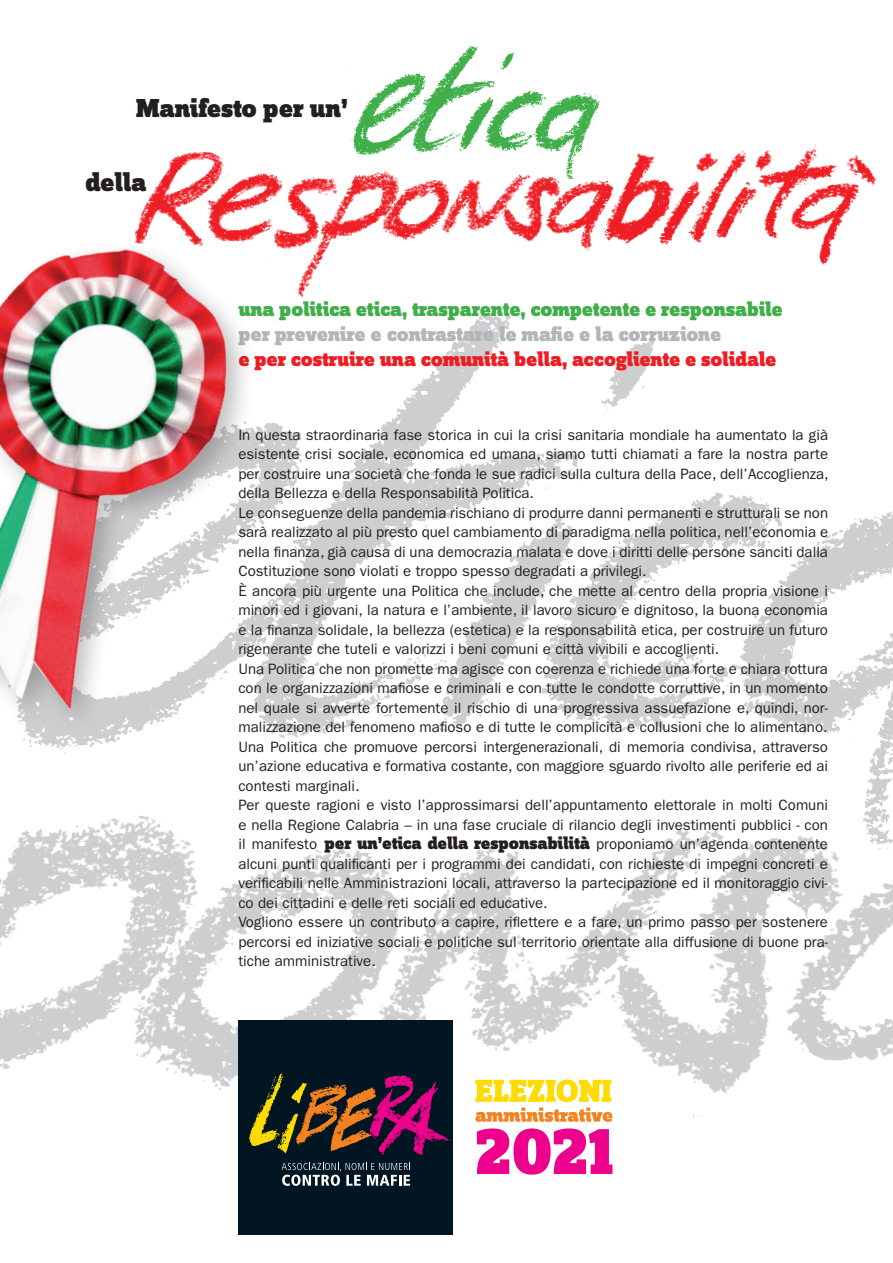
<style>
.page{position:relative;width:893px;height:1263px;background:#fff}
.page>*{position:absolute;margin:0;border:0;box-sizing:border-box;transform-origin:0 0}
.t1{font:900 27px "Zine Slab Dis OT";color:#231f20}
.t2{font:900 21px "Zine Slab Dis OT";letter-spacing:-.01em;color:#40ae49}
.t3{font:900 21px "Zine Slab Dis OT";letter-spacing:-.01em;color:#ee1d23}
.t4{font:900 21px "Zine Slab Dis OT";letter-spacing:-.01em;color:#b4b5b8}
.t5{font:15px/19.5px "ITC Franklin Gothic Std";color:#231f20}
.s1{font-family:"Zine Slab Dis OT";font-weight:900;font-size:18px}
</style>
<div class="page">
<img style="left:326px;top:325px;width:567px;height:284px">
<img style="left:0;top:609px;width:893px;height:626px">
<div style="left:238px;top:1020px;width:215px;height:214px;background:#011622"></div>
<svg style="left:249px;top:1072px;width:201px;height:83px"></svg>
<svg style="left:282px;top:1163px;width:128px;height:23px"></svg>
<img style="left:347px;top:46px;width:253px;height:67px">
<img style="left:326px;top:113px;width:550px;height:212px">
<img style="left:0;top:151px;width:326px;height:684px">
<svg style="left:477px;top:1128px;width:135px;height:47px"></svg>
<svg style="left:475px;top:1079px;width:137px;height:43px"></svg>
<h1 class="t1" style="left:136px;top:93px;width:213px">Manifesto per un’</h1>
<h1 class="t1" style="left:85px;top:168px;width:63px">della</h1>
<h2 class="t2" style="left:238px;top:297px;width:546px">una politica etica, trasparente, competente e responsabile</h2>
<h2 class="t4" style="left:238px;top:322px;width:484px">per prevenire e contrastare le mafie e la corruzione</h2>
<h2 class="t3" style="left:238px;top:348px;width:539px">e per costruire una comunità bella, accogliente e solidale</h2>
<p class="t5" style="left:238px;top:425px;width:592px">In questa straordinaria fase storica in cui la crisi sanitaria mondiale ha aumentato la già esistente crisi sociale, economica ed umana, siamo tutti chiamati a fare la nostra parte per costruire una società che fonda le sue radici sulla cultura della Pace, dell’Accoglienza, della Bellezza e della Responsabilità Politica.<br>Le conseguenze della pandemia rischiano di produrre danni permanenti e strutturali se non sarà realizzato al più presto quel cambiamento di paradigma nella politica, nell’economia e nella finanza, già causa di una democrazia malata e dove i diritti delle persone sanciti dalla Costituzione sono violati e troppo spesso degradati a privilegi.<br>È ancora più urgente una Politica che include, che mette al centro della propria visione i minori ed i giovani, la natura e l’ambiente, il lavoro sicuro e dignitoso, la buona economia e la finanza solidale, la bellezza (estetica) e la responsabilità etica, per costruire un futuro rigenerante che tuteli e valorizzi i beni comuni e città vivibili e accoglienti.<br>Una Politica che non promette ma agisce con coerenza e richiede una forte e chiara rottura con le organizzazioni mafiose e criminali e con tutte le condotte corruttive, in un momento nel quale si avverte fortemente il rischio di una progressiva assuefazione e, quindi, nor&shy;malizzazione del fenomeno mafioso e di tutte le complicità e collusioni che lo alimentano.<br>Una Politica che promuove percorsi intergenerazionali, di memoria condivisa, attraverso un’azione educativa e formativa costante, con maggiore sguardo rivolto alle periferie ed ai contesti marginali.<br>Per queste ragioni e visto l’approssimarsi dell’appuntamento elettorale in molti Comuni e nella Regione Calabria – in una fase cruciale di rilancio degli investimenti pubblici - con il manifesto <span class="s1">per un’etica della responsabilità</span> proponiamo un’agenda contenente alcuni punti qualificanti per i programmi dei candidati, con richieste di impegni concreti e verificabili nelle Amministrazioni locali, attraverso la partecipazione ed il monitoraggio civi&shy;co dei cittadini e delle reti sociali ed educative.<br>Vogliono essere un contributo a capire, riflettere e a fare, un primo passo per sostenere percorsi ed iniziative sociali e politiche sul territorio orientate alla diffusione di buone pra&shy;tiche amministrative.</p>
</div>
